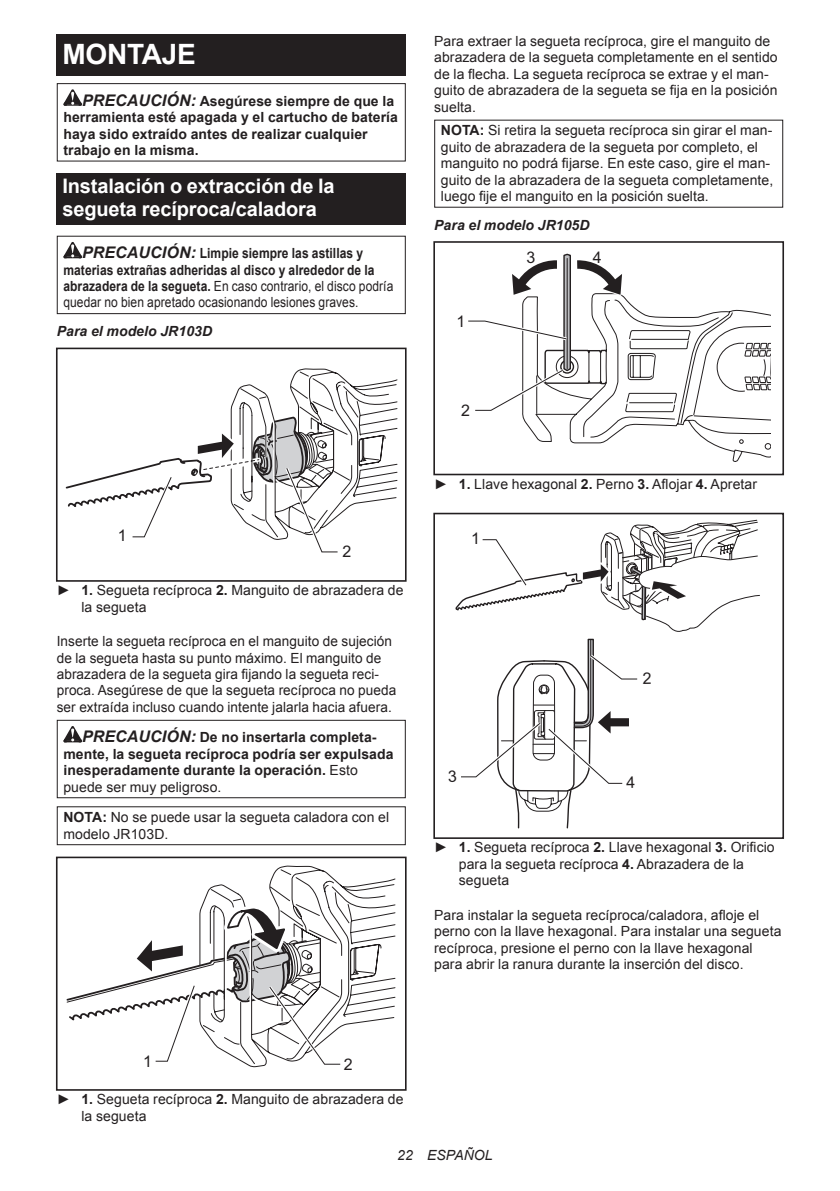
<style>
.page{position:relative;width:840px;height:1191px;background:#fff}
.page>*{position:absolute;margin:0;border:0;box-sizing:border-box;transform-origin:0 0}
.t1{font:700 28px "Arial";letter-spacing:-.01em;color:#fff}
.t2{font:700 20px/23.4px "Arial";letter-spacing:-.01em;color:#fff}
.t3{font:16px "Arial";color:#231f20}
.t4{font:14px/16.4px "Arial";letter-spacing:.005em;color:#231f20}
.t5{font:700 14px/16.4px "Arial";letter-spacing:.005em;color:#231f20}
.t6{font:700 14px/16.4px "Arial";letter-spacing:.005em;color:#231f20;scale:.86 1}
.t7{font:italic 700 14px "Arial";letter-spacing:.005em;color:#231f20}
.t8{font:italic 14px "Arial";letter-spacing:.005em;color:#231f20}
.s1{font-style:italic;font-size:16px}
.s2{font-weight:400}
.s3{font-weight:700}
</style>
<div class="page">
<div style="left:57px;top:34px;width:348px;height:41px;background:#231f20"></div>
<svg style="left:63px;top:89px;width:19px;height:17px"></svg>
<div style="left:57px;top:83px;width:348px;height:79px;border:1px solid #231f20"></div>
<div style="left:57px;top:173px;width:348px;height:52px;background:#231f20"></div>
<svg style="left:63px;top:242px;width:19px;height:16px"></svg>
<div style="left:57px;top:236px;width:348px;height:78px;border:1px solid #231f20"></div>
<div style="left:56px;top:347px;width:350px;height:235px;border:2px solid #231f20"></div>
<svg style="left:65px;top:368px;width:332px;height:185px"></svg>
<svg style="left:63px;top:726px;width:19px;height:16px"></svg>
<div style="left:57px;top:720px;width:348px;height:78px;border:1px solid #231f20"></div>
<div style="left:57px;top:806px;width:348px;height:39px;border:1px solid #231f20"></div>
<div style="left:56px;top:856px;width:350px;height:234px;border:2px solid #231f20"></div>
<svg style="left:65px;top:856px;width:330px;height:211px"></svg>
<svg style="left:536px;top:309px;width:234px;height:153px"></svg>
<svg style="left:468px;top:253px;width:264px;height:185px"></svg>
<div style="left:433px;top:241px;width:350px;height:234px;border:2px solid #231f20"></div>
<div style="left:433px;top:513px;width:350px;height:326px;border:2px solid #231f20"></div>
<svg style="left:455px;top:519px;width:305px;height:310px"></svg>
<h1 class="t1" style="left:62px;top:35px;width:135px">MONTAJE</h1>
<p class="t5" style="left:63px;top:93px;width:336px;text-indent:19px"><span class="s1">PRECAUCIÓN:</span> Asegúrese siempre de que la herramienta esté apagada y el cartucho de batería haya sido extraído antes de realizar cualquier trabajo en la misma.</p>
<h2 class="t2" style="left:62px;top:175px;width:273px">Instalación o extracción de la segueta recíproca/caladora</h2>
<p class="t6" style="left:63px;top:246px;width:385px;text-indent:19px"><span class="s1">PRECAUCIÓN:</span> Limpie siempre las astillas y materias extrañas adheridas al disco y alrededor de la abrazadera de la segueta. <span class="s2">En caso contrario, el disco podría quedar no bien apretado ocasionando lesiones graves.</span></p>
<p class="t7" style="left:57px;top:322px;width:157px">Para el modelo JR103D</p>
<p class="t3" style="left:118px;top:525px;width:10px">1</p>
<p class="t3" style="left:342px;top:541px;width:10px">2</p>
<p class="t4" style="left:81px;top:582px;width:323px;text-indent:-25px">► <span class="s3">1.</span> Segueta recíproca <span class="s3">2.</span> Manguito de abrazadera de la segueta</p>
<p class="t4" style="left:57px;top:633px;width:341px">Inserte la segueta recíproca en el manguito de sujeción de la segueta hasta su punto máximo. El manguito de abrazadera de la segueta gira fijando la segueta reci&shy;proca. Asegúrese de que la segueta recíproca no pueda ser extraída incluso cuando intente jalarla hacia afuera.</p>
<p class="t5" style="left:63px;top:729px;width:331px;text-indent:19px"><span class="s1">PRECAUCIÓN:</span> De no insertarla completa&shy;mente, la segueta recíproca podría ser expulsada inesperadamente durante la operación. <span class="s2">Esto puede ser muy peligroso.</span></p>
<p class="t4" style="left:63px;top:809px;width:327px"><span class="s3">NOTA:</span> No se puede usar la segueta caladora con el modelo JR103D.</p>
<p class="t4" style="left:434px;top:33px;width:345px">Para extraer la segueta recíproca, gire el manguito de abrazadera de la segueta completamente en el sentido de la flecha. La segueta recíproca se extrae y el man&shy;guito de abrazadera de la segueta se fija en la posición suelta.</p>
<p class="t4" style="left:440px;top:122px;width:334px"><span class="s3">NOTA:</span> Si retira la segueta recíproca sin girar el man&shy;guito de abrazadera de la segueta por completo, el manguito no podrá fijarse. En este caso, gire el man&shy;guito de la abrazadera de la segueta completamente, luego fije el manguito en la posición suelta.</p>
<p class="t7" style="left:434px;top:215px;width:157px">Para el modelo JR105D</p>
<p class="t3" style="left:526px;top:246px;width:10px">3</p>
<p class="t3" style="left:592px;top:246px;width:10px">4</p>
<p class="t3" style="left:456px;top:310px;width:10px">1</p>
<p class="t3" style="left:461px;top:400px;width:10px">2</p>
<p class="t4" style="left:434px;top:476px;width:324px">► <span class="s3">1.</span> Llave hexagonal <span class="s3">2.</span> Perno <span class="s3">3.</span> Aflojar <span class="s3">4.</span> Apretar</p>
<p class="t3" style="left:471px;top:527px;width:10px">1</p>
<p class="t4" style="left:458px;top:839px;width:317px;text-indent:-25px">► <span class="s3">1.</span> Segueta recíproca <span class="s3">2.</span> Llave hexagonal <span class="s3">3.</span> Orificio para la segueta recíproca <span class="s3">4.</span> Abrazadera de la segueta</p>
<p class="t4" style="left:434px;top:906px;width:348px">Para instalar la segueta recíproca/caladora, afloje el perno con la llave hexagonal. Para instalar una segueta recíproca, presione el perno con la llave hexagonal para abrir la ranura durante la inserción del disco.</p>
<p class="t3" style="left:143px;top:1050px;width:10px">1</p>
<p class="t3" style="left:344px;top:1054px;width:10px">2</p>
<p class="t4" style="left:81px;top:1091px;width:323px;text-indent:-25px">► <span class="s3">1.</span> Segueta recíproca <span class="s3">2.</span> Manguito de abrazadera de la segueta</p>
<p class="t8" style="left:397px;top:1146px;width:97px">22 ESPAÑOL</p>
</div>
